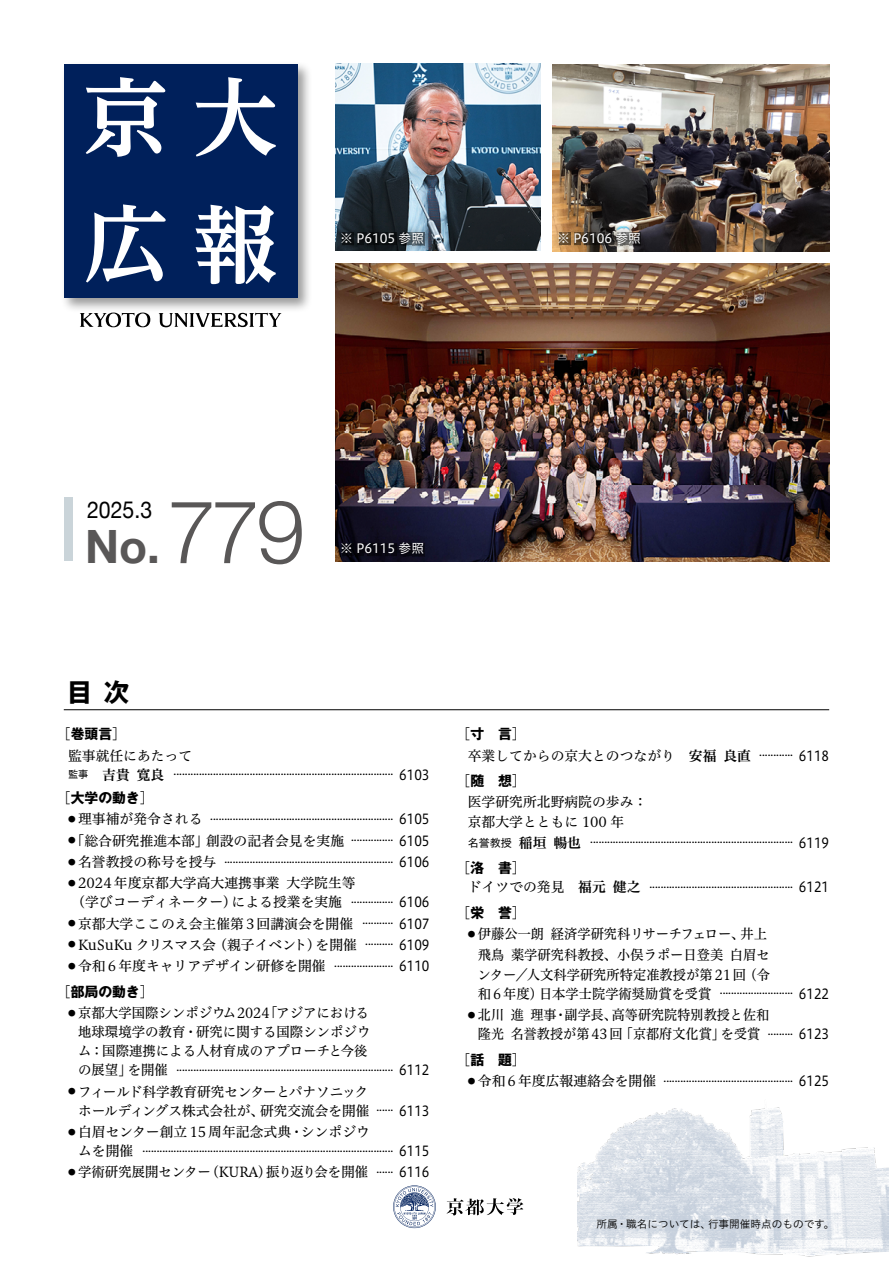
<style>
.page{position:relative;width:893px;height:1263px;background:#fff}
.page>*{position:absolute;margin:0;border:0;box-sizing:border-box;transform-origin:0 0}
.t1{font:700 85.05px/127.5px "UD Reimin Pro";color:#fff}
.t2{font:700 45.9px "Helvetica Neue";color:#595757}
.t3{font:700 25.5px "Gothic MB101 Pro";color:#000}
.t4{font:23.4px "Helvetica Neue";color:#000;scale:.91 1}
.t5{font:13.8px/19.2px "Hiragino UD Serif Std N W4";color:#000}
.t6{font:13.8px/21.3px "Hiragino UD Serif Std N W4";color:#000;text-align:right;scale:.96 1}
.t7{font:13.8px/19.2px "Hiragino UD Serif Std N W4";color:#000;scale:.95 1}
.t8{font:700 13.8px "Gothic MB101 Pro";color:#000}
.t9{font:12.75px "Hiragino UD Sans Std W4";color:#fff}
.t10{font:10.65px "Hiragino UD Serif Std N W4";color:#000}
.t11{font:10.65px "Hiragino UD Sans Std N W3";color:#000}
.s1{font-weight:300;font-size:88.05px}
.s2{font-weight:300}
.s3{font-family:"Hiragino UD Serif Std N W6";font-size:13.8px}
.s4{font-family:"Hiragino UD Sans Std W4";font-size:13.8px}
.s5{font-size:13.8px}
.s6{font-family:"Hiragino UD Sans Std W4"}
.s7{font-family:"Hiragino UD Serif Std N W6"}
.s8{font-family:"Hiragino UD Sans Std W4";font-size:11.1px}
</style>
<div class="page">
<img style="left:578px;top:1107px;width:311px;height:150px">
<div style="left:61px;top:61px;width:252px;height:252px;background:#000;opacity:.4"></div>
<div style="left:64px;top:64px;width:234px;height:234px;background:#00205b"></div>
<svg style="left:159px;top:313px;width:123px;height:14px"></svg>
<svg style="left:80px;top:312px;width:70px;height:15px"></svg>
<svg style="left:446px;top:1198px;width:77px;height:17px"></svg>
<svg style="left:393px;top:1185px;width:43px;height:43px"></svg>
<img style="left:553px;top:65px;width:276px;height:187px">
<div style="left:64px;top:497px;width:8px;height:64px;background:#cad4d9"></div>
<hr style="left:64px;top:709px;width:765px;height:1px;background:#000">
<img style="left:336px;top:64px;width:204px;height:187px">
<img style="left:336px;top:264px;width:493px;height:297px">
<div style="left:333px;top:224px;width:98px;height:29px;background:#000;opacity:.75"></div>
<div style="left:340px;top:230px;width:84px;height:16px;background:#000;opacity:.5"></div>
<div style="left:550px;top:224px;width:98px;height:29px;background:#000;opacity:.75"></div>
<div style="left:557px;top:230px;width:84px;height:16px;background:#000;opacity:.5"></div>
<div style="left:333px;top:535px;width:98px;height:28px;background:#000;opacity:.75"></div>
<div style="left:340px;top:541px;width:84px;height:16px;background:#000;opacity:.5"></div>
<h1 class="t1" style="left:83px;top:52px;width:196px">京大広報</h1>
<p class="t9" style="left:340px;top:228px;width:85px">※ P6105 参照</p>
<p class="t9" style="left:557px;top:228px;width:85px">※ P6106 参照</p>
<h2 class="t2" style="left:85px;top:511px;width:222px">No. <span class="s1">779</span></h2>
<h3 class="t4" style="left:87px;top:492px;width:73px">2025.3</h3>
<p class="t9" style="left:340px;top:539px;width:85px">※ P6115 参照</p>
<h3 class="t3" style="left:67px;top:671px;width:64px">目次</h3>
<p class="t8" style="left:57px;top:723px;width:71px"><span class="s2">［</span>巻頭言<span class="s2">］</span></p>
<p class="t5" style="left:68px;top:745px;width:126px">監事就任にあたって</p>
<p class="t10" style="left:68px;top:763px;width:363px"><sub>監事</sub><span class="s3">　吉貴 寛良</span> ............................................................................... <span class="s4">6103</span></p>
<p class="t8" style="left:57px;top:786px;width:98px"><span class="s2">［</span>大学の動き<span class="s2">］</span></p>
<p class="t10" style="left:68px;top:808px;width:363px"><sub>●</sub> <span class="s5">理事補が発令される</span> .................................................................. <span class="s4">6105</span></p>
<p class="t5" style="left:68px;top:830px;width:363px"><sup>●</sup>「総合研究推進本部」創設の記者会見を実施 <sup>................</sup> <span class="s6">6105</span></p>
<p class="t10" style="left:68px;top:850px;width:363px"><sub>●</sub> <span class="s5">名誉教授の称号を授与</span> ............................................................. <span class="s4">6106</span></p>
<p class="t5" style="left:68px;top:873px;width:363px"><sup>●</sup> 2024 年度京都大学高大連携事業 大学院生等<br>（学びコーディネーター）による授業を実施 <sup>................</sup> <span class="s6">6106</span></p>
<p class="t5" style="left:68px;top:913px;width:363px"><sup>●</sup> 京都大学ここのえ会主催第 3 回講演会を開催 <sup>............</sup> <span class="s6">6107</span></p>
<p class="t5" style="left:68px;top:934px;width:363px"><sup>●</sup> KuSuKu クリスマス会（親子イベント）を開催 <sup>...........</sup> <span class="s6">6109</span></p>
<p class="t10" style="left:68px;top:955px;width:363px"><sub>●</sub> <span class="s5">令和 6 年度キャリアデザイン研修を開催</span> ...................... <span class="s4">6110</span></p>
<p class="t8" style="left:57px;top:980px;width:98px"><span class="s2">［</span>部局の動き<span class="s2">］</span></p>
<p class="t5" style="left:78px;top:1002px;width:294px;text-align:justify;text-indent:-10px"><sup>●</sup> 京都大学国際シンポジウム2024「アジアにおける地球環境学の教育・研究に関する国際シンポジウム：国際連携による人材育成のアプローチと今後</p>
<p class="t10" style="left:78px;top:1059px;width:353px"><span class="s5">の展望」を開催</span> .............................................................................. <span class="s4">6112</span></p>
<p class="t5" style="left:78px;top:1081px;width:353px;text-indent:-10px"><sup>●</sup> フィールド科学教育研究センターとパナソニック<br>ホールディングス株式会社が、研究交流会を開催 <sup>......</sup> <span class="s6">6113</span></p>
<p class="t5" style="left:68px;top:1121px;width:303px"><sup>●</sup> 白眉センター創立 15 周年記念式典・シンポジウ</p>
<p class="t10" style="left:78px;top:1139px;width:353px"><span class="s5">ムを開催</span> .......................................................................................... <span class="s4">6115</span></p>
<p class="t5" style="left:68px;top:1162px;width:363px"><sup>●</sup> 学術研究展開センター（KURA）振り返り会を開催 <sup>.......</sup> <span class="s6">6116</span></p>
<p class="t8" style="left:457px;top:723px;width:71px"><span class="s2">［</span>寸　言<span class="s2">］</span></p>
<p class="t5" style="left:468px;top:745px;width:363px">卒業してからの京大とのつながり　<span class="s7">安福 良直</span> <sup>.............</sup> <span class="s6">6118</span></p>
<p class="t8" style="left:457px;top:769px;width:71px"><span class="s2">［</span>随　想<span class="s2">］</span></p>
<p class="t5" style="left:468px;top:792px;width:181px">医学研究所北野病院の歩み：京都大学とともに 100 年</p>
<p class="t10" style="left:468px;top:831px;width:363px"><span class="s8">名誉教授</span> <span class="s3">稲垣 暢也</span> ......................................................................... <span class="s4">6119</span></p>
<p class="t8" style="left:457px;top:856px;width:71px"><span class="s2">［</span>洛　書<span class="s2">］</span></p>
<p class="t10" style="left:468px;top:876px;width:363px"><span class="s5">ドイツでの発見　</span><span class="s3">福元 健之</span> .................................................... <span class="s4">6121</span></p>
<p class="t8" style="left:457px;top:901px;width:71px"><span class="s2">［</span>栄　誉<span class="s2">］</span></p>
<p class="t6" style="left:468px;top:922px;width:316px"><sup>●</sup> 伊藤公一朗 経済学研究科リサーチフェロー、井上飛鳥 薬学研究科教授、小俣ラポー日登美 白眉セ</p>
<p class="t6" style="left:478px;top:963px;width:306px">ンター／人文科学研究所特定准教授が第 21 回（令</p>
<p class="t10" style="left:478px;top:982px;width:353px"><span class="s5">和 6 年度）日本学士院学術奨励賞を受賞</span> ........................... <span class="s4">6122</span></p>
<p class="t7" style="left:478px;top:1004px;width:371px;text-indent:-10px"><sup>●</sup> 北川 進 理事・副学長、高等研究院特別教授と佐和<br>隆光 名誉教授が第 43 回「京都府文化賞」を受賞 <sup>..........</sup> <span class="s6">6123</span></p>
<p class="t8" style="left:457px;top:1048px;width:71px"><span class="s2">［</span>話　題<span class="s2">］</span></p>
<p class="t10" style="left:468px;top:1069px;width:363px"><sub>●</sub> <span class="s5">令和 6 年度広報連絡会を開催</span> ............................................... <span class="s4">6125</span></p>
<p class="t11" style="left:596px;top:1215px;width:240px">所属・職名については、行事開催時点のものです。</p>
</div>
